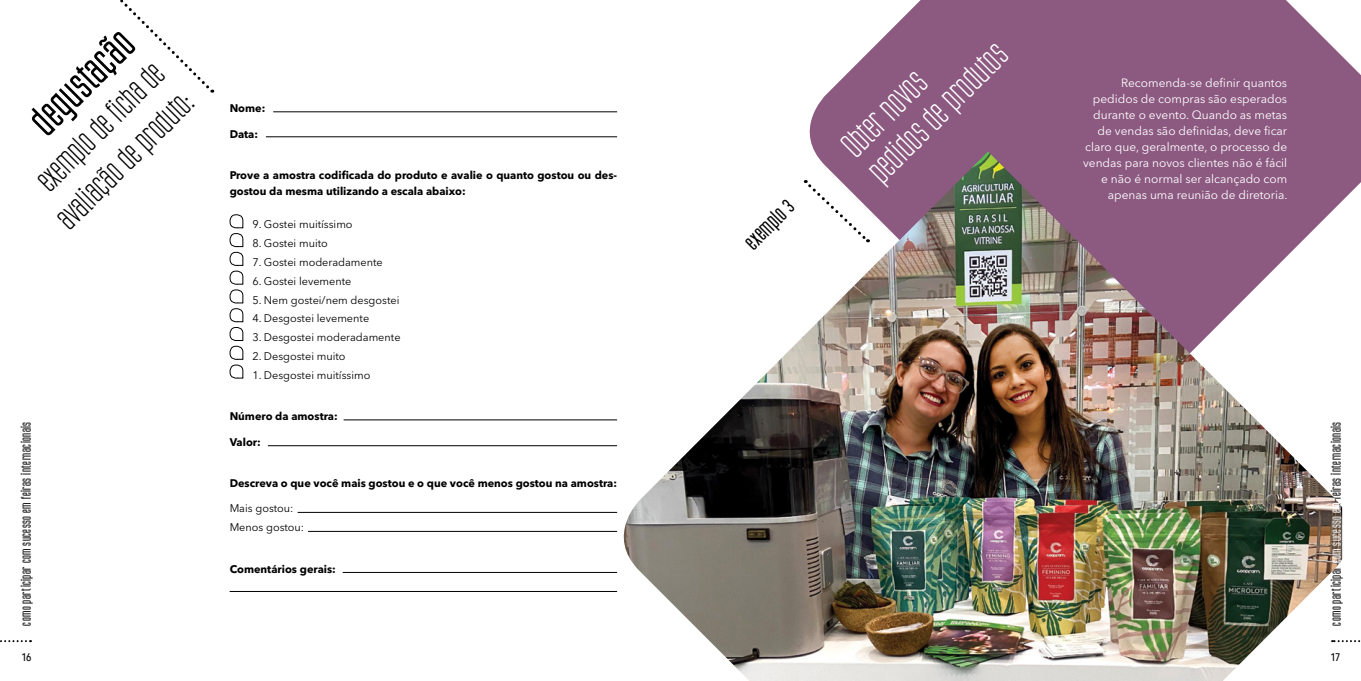
<style>
.page{position:relative;width:1361px;height:681px;background:#fff}
.page>*{position:absolute;margin:0;border:0;box-sizing:border-box;transform-origin:0 0}
.t1{font:700 38px "Ubicada Pro";color:#000}
.t2{font:31px/37.2px "Ubicada";color:#fff}
.t3{font:29px/41px "Ubicada";color:#000;text-align:center}
.t4{font:700 20px "Ubicada Pro";color:#000}
.t5{font:12px/16px "Avenir Next LT Pro";color:#fff;text-align:right}
.t6{font:700 12px "Ubicada Pro";letter-spacing:.035em;color:#000}
.t7{font:700 11px/16px "Avenir Next LT Pro";color:#000}
.t8{font:11px/18.8px "Avenir Next LT Pro";color:#000}
.t9{font:500 11px "Avenir Next Condensed";color:#000}
.s1{font-family:"Lady Ice Revisited";font-weight:400}
.s2{color:#fff}
</style>
<div class="page">
<svg style="left:0;top:640px;width:31px;height:2px"></svg>
<svg style="left:1342px;top:640px;width:19px;height:2px"></svg>
<svg style="left:120px;top:0;width:93px;height:93px"></svg>
<svg style="left:229px;top:214px;width:15px;height:165px"></svg>
<hr style="left:273px;top:111px;width:344px;height:1px;background:#000">
<hr style="left:266px;top:136px;width:351px;height:1px;background:#000">
<hr style="left:343px;top:419px;width:274px;height:1px;background:#000">
<hr style="left:268px;top:445px;width:349px;height:1px;background:#000">
<hr style="left:298px;top:511px;width:319px;height:1px;background:#000">
<hr style="left:308px;top:530px;width:309px;height:1px;background:#000">
<hr style="left:230px;top:590px;width:387px;height:1px;background:#000">
<hr style="left:343px;top:571px;width:274px;height:1px;background:#000">
<svg style="left:809px;top:0;width:552px;height:201px;background:#986b8e"></svg>
<img style="left:604px;top:151px;width:738px;height:529px">
<svg style="left:805px;top:180px;width:64px;height:63px"></svg>
<h1 class="t1" style="left:20px;top:110px;width:129px;rotate:-45deg">degustação</h1>
<h2 class="t2" style="left:834px;top:136px;width:182px;rotate:-45deg">Obter novos<br>pedidos de produtos</h2>
<h3 class="t3" style="left:18px;top:179px;width:179px;rotate:-45deg">exemplo de ficha de avaliação de produto:</h3>
<p class="t5" style="left:1083px;top:74px;width:206px">Recomenda-se definir quantos pedidos de compras são esperados durante o evento. Quando as metas de vendas são definidas, deve ficar claro que, geralmente, o processo de vendas para novos clientes não é fácil e não é normal ser alcançado com apenas uma reunião de diretoria.</p>
<p class="t7" style="left:230px;top:100px;width:37px">Nome:</p>
<p class="t7" style="left:230px;top:126px;width:30px">Data:</p>
<p class="t7" style="left:230px;top:167px;width:389px">Prove a amostra codificada do produto e avalie o quanto gostou ou des&shy;gostou da mesma utilizando a escala abaixo:</p>
<p class="t8" style="left:252px;top:215px;width:102px">9. Gostei muitíssimo</p>
<p class="t8" style="left:252px;top:233px;width:77px">8. Gostei muito</p>
<p class="t8" style="left:252px;top:252px;width:132px">7. Gostei moderadamente</p>
<p class="t8" style="left:252px;top:271px;width:101px">6. Gostei levemente</p>
<p class="t8" style="left:252px;top:290px;width:149px">5. Nem gostei/nem desgostei</p>
<p class="t8" style="left:252px;top:309px;width:118px">4. Desgostei levemente</p>
<p class="t8" style="left:252px;top:328px;width:150px">3. Desgostei moderadamente</p>
<p class="t8" style="left:252px;top:346px;width:95px">2. Desgostei muito</p>
<p class="t8" style="left:252px;top:365px;width:119px">1. Desgostei muitíssimo</p>
<p class="t7" style="left:230px;top:408px;width:109px">Número da amostra:</p>
<p class="t7" style="left:230px;top:433px;width:33px">Valor:</p>
<p class="t7" style="left:230px;top:475px;width:389px">Descreva o que você mais gostou e o que você menos gostou na amostra:</p>
<p class="t8" style="left:230px;top:499px;width:76px">Mais gostou:<br>Menos gostou:</p>
<p class="t7" style="left:230px;top:560px;width:108px">Comentários gerais:</p>
<h3 class="t4" style="left:739px;top:236px;width:61px;rotate:-45deg">exemplo <span class="s1">3</span></h3>
<p class="t6" style="left:18px;top:625px;width:205px;rotate:-90deg">como participar com sucesso em feiras internacionais</p>
<p class="t6" style="left:1328px;top:625px;width:205px;rotate:-90deg">como participar <span class="s2">com sucesso em</span> feiras internacionais</p>
<p class="t9" style="left:21px;top:650px;width:11px">16</p>
<p class="t9" style="left:1330px;top:650px;width:11px">17</p>
</div>
